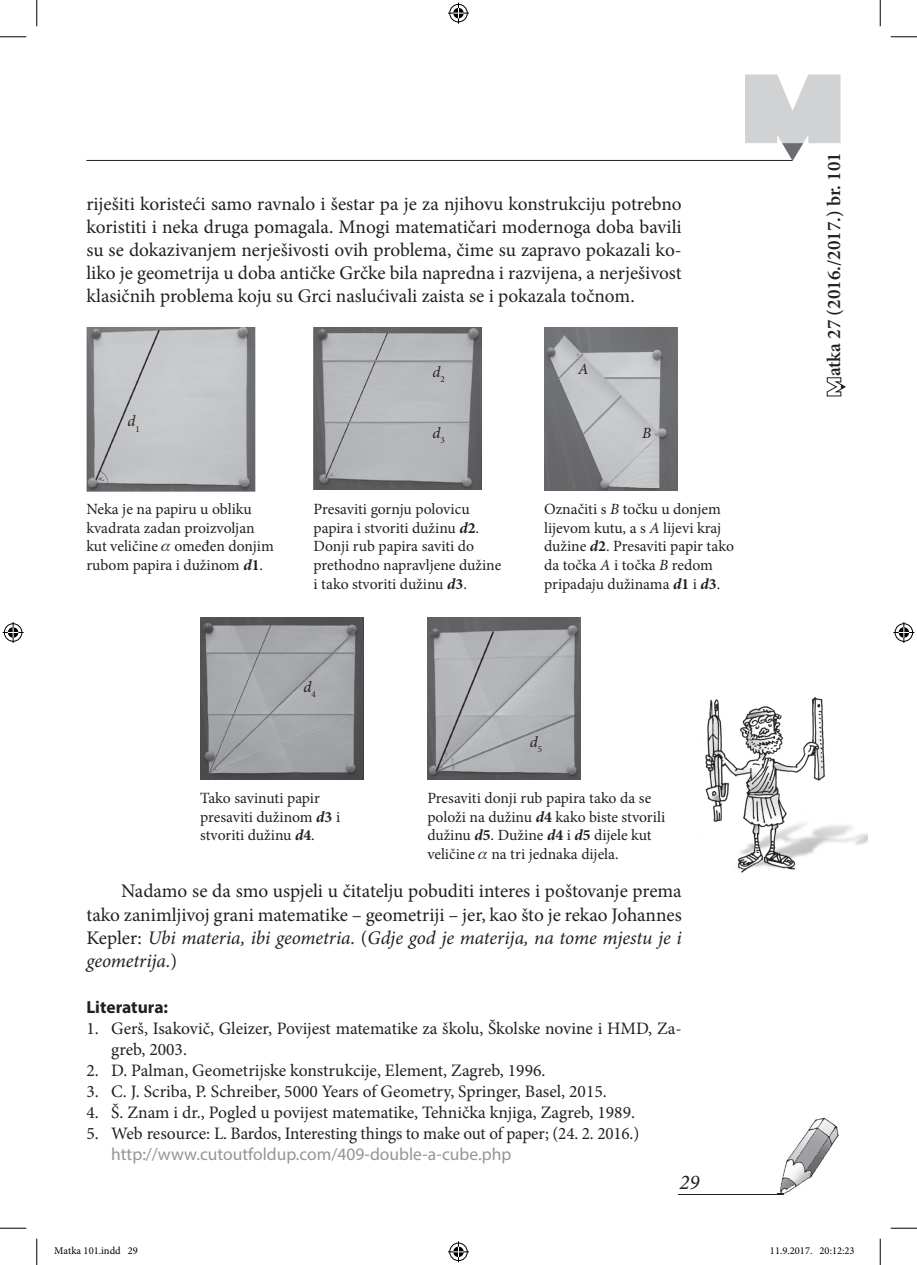
<style>
.page{position:relative;width:917px;height:1265px;background:#fff}
.page>*{position:absolute;margin:0;border:0;box-sizing:border-box;transform-origin:0 0}
.t1{font:italic 21px "Minion Pro";color:#231f20}
.t2{font:19.25px/23.1px "Minion Pro";letter-spacing:-.005em;color:#231f20;text-align:justify}
.t3{font:600 19.25px "Minion Pro";color:#231f20}
.t4{font:17.5px/21px "Minion Pro";letter-spacing:-.005em;color:#231f20}
.t5{font:17.5px "Myriad Pro";color:#939598}
.t6{font:700 17.5px "Myriad Pro";letter-spacing:-.005em;color:#231f20}
.t7{font:15.58px/18.7px "Minion Pro";color:#231f20}
.t8{font:italic 15.58px "Minion Pro";color:#231f20}
.t9{font:10.5px "Minion Pro";color:#000}
.s1{font-weight:700;font-style:italic}
.s2{font-weight:700}
.s3{font-style:italic}
</style>
<div class="page">
<hr style="left:86px;top:160px;width:707px;height:1px;background:#231f20">
<svg style="left:745px;top:74px;width:95px;height:87px"></svg>
<hr style="left:679px;top:1193px;width:104px;height:1px;background:#231f20">
<img style="left:778px;top:1117px;width:61px;height:78px">
<svg style="left:826px;top:377px;width:20px;height:20px"></svg>
<img style="left:86px;top:328px;width:170px;height:164px">
<img style="left:314px;top:328px;width:167px;height:161px">
<img style="left:544px;top:328px;width:134px;height:162px">
<img style="left:200px;top:617px;width:163px;height:162px">
<img style="left:427px;top:617px;width:153px;height:162px">
<img style="left:705px;top:697px;width:162px;height:176px">
<svg style="left:0;top:36px;width:26px;height:1px"></svg>
<svg style="left:891px;top:36px;width:26px;height:1px"></svg>
<svg style="left:0;top:1227px;width:26px;height:1px"></svg>
<svg style="left:891px;top:1227px;width:26px;height:1px"></svg>
<svg style="left:36px;top:0;width:1px;height:26px"></svg>
<svg style="left:36px;top:1238px;width:1px;height:26px"></svg>
<svg style="left:880px;top:0;width:1px;height:26px"></svg>
<svg style="left:880px;top:1238px;width:1px;height:26px"></svg>
<svg style="left:448px;top:3px;width:21px;height:21px"></svg>
<svg style="left:448px;top:1241px;width:21px;height:20px"></svg>
<svg style="left:3px;top:622px;width:21px;height:21px"></svg>
<svg style="left:893px;top:622px;width:21px;height:21px"></svg>
<p class="t2" style="left:86px;top:192px;width:597px">riješiti koristeći samo ravnalo i šestar pa je za njihovu konstrukciju potrebno koristiti i neka druga pomagala. Mnogi matematičari modernoga doba bavili su se dokazivanjem nerješivosti ovih problema, čime su zapravo pokazali ko&shy;liko je geometrija u doba antičke Grčke bila napredna i razvijena, a nerješivost klasičnih problema koju su Grci naslućivali zaista se i pokazala točnom.</p>
<p class="t8" style="left:127px;top:410px;width:14px">d<sub>1</sub></p>
<p class="t8" style="left:432px;top:361px;width:14px">d<sub>2</sub></p>
<p class="t8" style="left:432px;top:422px;width:14px">d<sub>3</sub></p>
<p class="t8" style="left:578px;top:358px;width:12px">A</p>
<p class="t8" style="left:642px;top:422px;width:11px">B</p>
<p class="t7" style="left:86px;top:499px;width:189px">Neka je na papiru u obliku kvadrata zadan proizvoljan kut veličine omeđen donjim rubom papira i dužinom <span class="s1">d</span><span class="s2">1</span>.</p>
<p class="t7" style="left:313px;top:499px;width:189px">Presaviti gornju polovicu papira i stvoriti dužinu <span class="s1">d</span><span class="s2">2</span>.<br>Donji rub papira saviti do prethodno napravljene dužine i tako stvoriti dužinu <span class="s1">d</span><span class="s2">3</span>.</p>
<p class="t7" style="left:544px;top:499px;width:191px">Označiti s <span class="s3">B</span> točku u donjem lijevom kutu, a s <span class="s3">A</span> lijevi kraj dužine <span class="s1">d</span><span class="s2">2</span>. Presaviti papir tako da točka <span class="s3">A</span> i točka <span class="s3">B</span> redom pripadaju dužinama <span class="s1">d</span><span class="s2">1</span> i <span class="s1">d</span><span class="s2">3</span>.</p>
<p class="t8" style="left:303px;top:675px;width:14px">d<sub>4</sub></p>
<p class="t8" style="left:530px;top:731px;width:14px">d<sub>5</sub></p>
<p class="t7" style="left:200px;top:788px;width:142px">Tako savinuti papir presaviti dužinom <span class="s1">d</span><span class="s2">3</span> i stvoriti dužinu <span class="s1">d</span><span class="s2">4</span>.</p>
<p class="t7" style="left:427px;top:788px;width:239px">Presaviti donji rub papira tako da se položi na dužinu <span class="s1">d</span><span class="s2">4</span> kako biste stvorili dužinu <span class="s1">d</span><span class="s2">5</span>. Dužine <span class="s1">d</span><span class="s2">4</span> i <span class="s1">d</span><span class="s2">5</span> dijele kut veličine na tri jednaka dijela.</p>
<p class="t2" style="left:86px;top:879px;width:597px;text-indent:35px">Nadamo se da smo uspjeli u čitatelju pobuditi interes i poštovanje prema tako zanimljivoj grani matematike – geometriji – jer, kao što je rekao Johannes Kepler: <span class="s3">Ubi materia, ibi geometria.</span> (<span class="s3">Gdje god je materija, na tome mjestu je i geometrija.</span>)</p>
<p class="t6" style="left:86px;top:995px;width:83px">Literatura:</p>
<p class="t4" style="left:111px;top:1017px;width:572px;text-indent:-25px">1. Gerš, Isakovič, Gleizer, Povijest matematike za školu, Školske novine i HMD, Za&shy;greb, 2003.</p>
<p class="t4" style="left:86px;top:1059px;width:461px">2. D. Palman, Geometrijske konstrukcije, Element, Zagreb, 1996.</p>
<p class="t4" style="left:86px;top:1080px;width:522px">3. C. J. Scriba, P. Schreiber, 5000 Years of Geometry, Springer, Basel, 2015.</p>
<p class="t4" style="left:86px;top:1101px;width:550px">4. Š. Znam i dr., Pogled u povijest matematike, Tehnička knjiga, Zagreb, 1989.</p>
<p class="t4" style="left:86px;top:1122px;width:554px">5. Web resource: L. Bardos, Interesting things to make out of paper; (24. 2. 2016.)</p>
<p class="t5" style="left:111px;top:1143px;width:402px">http://www.cutoutfoldup.com/409-double-a-cube.php</p>
<p class="t1" style="left:679px;top:1167px;width:22px">29</p>
<p class="t3" style="left:821px;top:376px;width:225px;rotate:-90deg">atka 27 (2016./2017.) br. 101</p>
<p class="t9" style="left:54px;top:1243px;width:85px">Matka 101.indd 29</p>
<p class="t9" style="left:770px;top:1243px;width:86px">11.9.2017. 20:12:23</p>
</div>
